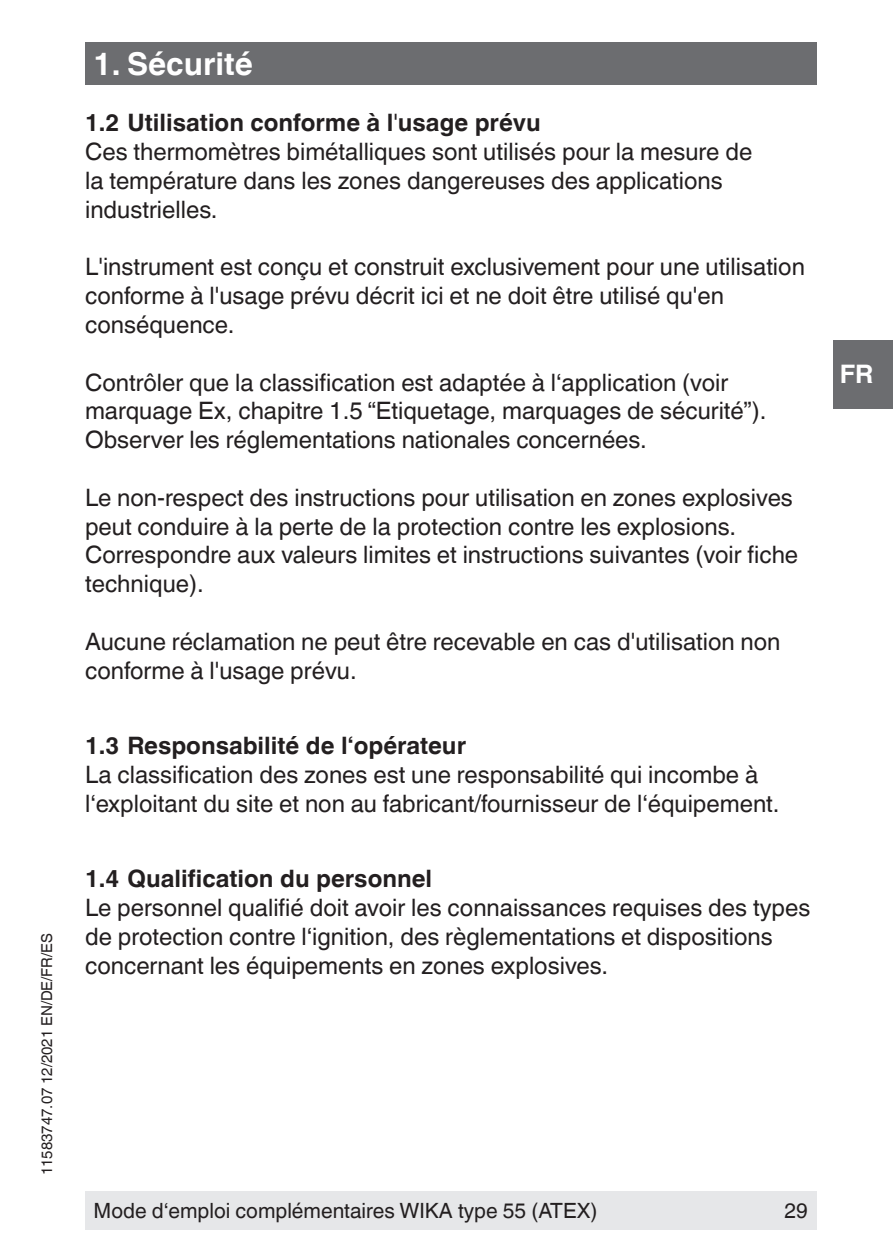
<style>
.page{position:relative;width:893px;height:1259px;background:#fff}
.page>*{position:absolute;margin:0;border:0;box-sizing:border-box;transform-origin:0 0}
.t1{font:700 31.5px "Helvetica World";color:#fff}
.t2{font:700 25.5px "Helvetica World";color:#fff}
.t3{font:24px/28.8px "Helvetica World";color:#231f20}
.t4{font:700 24px "Helvetica World";color:#231f20}
.t5{font:21px "Helvetica World";color:#231f20}
.t6{font:15px "Helvetica World";color:#231f20}
.s1{font-weight:700}
</style>
<div class="page">
<div style="left:85px;top:1191px;width:731px;height:38px;background:#e6e7e9"></div>
<div style="left:85px;top:43px;width:731px;height:42px;background:#6c6d70"></div>
<div style="left:833px;top:340px;width:60px;height:68px;background:#6c6d70"></div>
<p class="t6" style="left:38px;top:1175px;width:244px;rotate:-90deg">11583747.07 12/2021 EN/DE/FR/ES</p>
<h1 class="t1" style="left:94px;top:46px;width:161px">1. Sécurité</h1>
<p class="t3" style="left:85px;top:109px;width:669px"><span class="s1">1.2 Utilisation conforme à l</span>'<span class="s1">usage prévu<br></span>Ces thermomètres bimétalliques sont utilisés pour la mesure de la température dans les zones dangereuses des applications industrielles.</p>
<p class="t3" style="left:85px;top:253px;width:721px">L'instrument est conçu et construit exclusivement pour une utilisation conforme à l'usage prévu décrit ici et ne doit être utilisé qu'en conséquence.</p>
<p class="t3" style="left:85px;top:368px;width:683px">Contrôler que la classification est adaptée à l‘application (voir marquage Ex, chapitre 1.5 “Etiquetage, marquages de sécurité”).<br>Observer les réglementations nationales concernées.</p>
<p class="t3" style="left:85px;top:483px;width:715px">Le non-respect des instructions pour utilisation en zones explosives peut conduire à la perte de la protection contre les explosions.<br>Correspondre aux valeurs limites et instructions suivantes (voir fiche technique).</p>
<p class="t3" style="left:85px;top:627px;width:697px">Aucune réclamation ne peut être recevable en cas d'utilisation non conforme à l'usage prévu.</p>
<p class="t4" style="left:85px;top:732px;width:383px">1.3 Responsabilité de l‘opérateur</p>
<p class="t3" style="left:85px;top:760px;width:696px">La classification des zones est une responsabilité qui incombe à l‘exploitant du site et non au fabricant/fournisseur de l‘équipement.</p>
<p class="t4" style="left:85px;top:865px;width:348px">1.4 Qualification du personnel</p>
<p class="t3" style="left:85px;top:893px;width:727px">Le personnel qualifié doit avoir les connaissances requises des types de protection contre l‘ignition, des règlementations et dispositions concernant les équipements en zones explosives.</p>
<p class="t2" style="left:840px;top:360px;width:35px">FR</p>
<p class="t5" style="left:94px;top:1198px;width:505px">Mode d‘emploi complémentaires WIKA type 55 (ATEX)</p>
<p class="t5" style="left:785px;top:1198px;width:25px">29</p>
</div>
